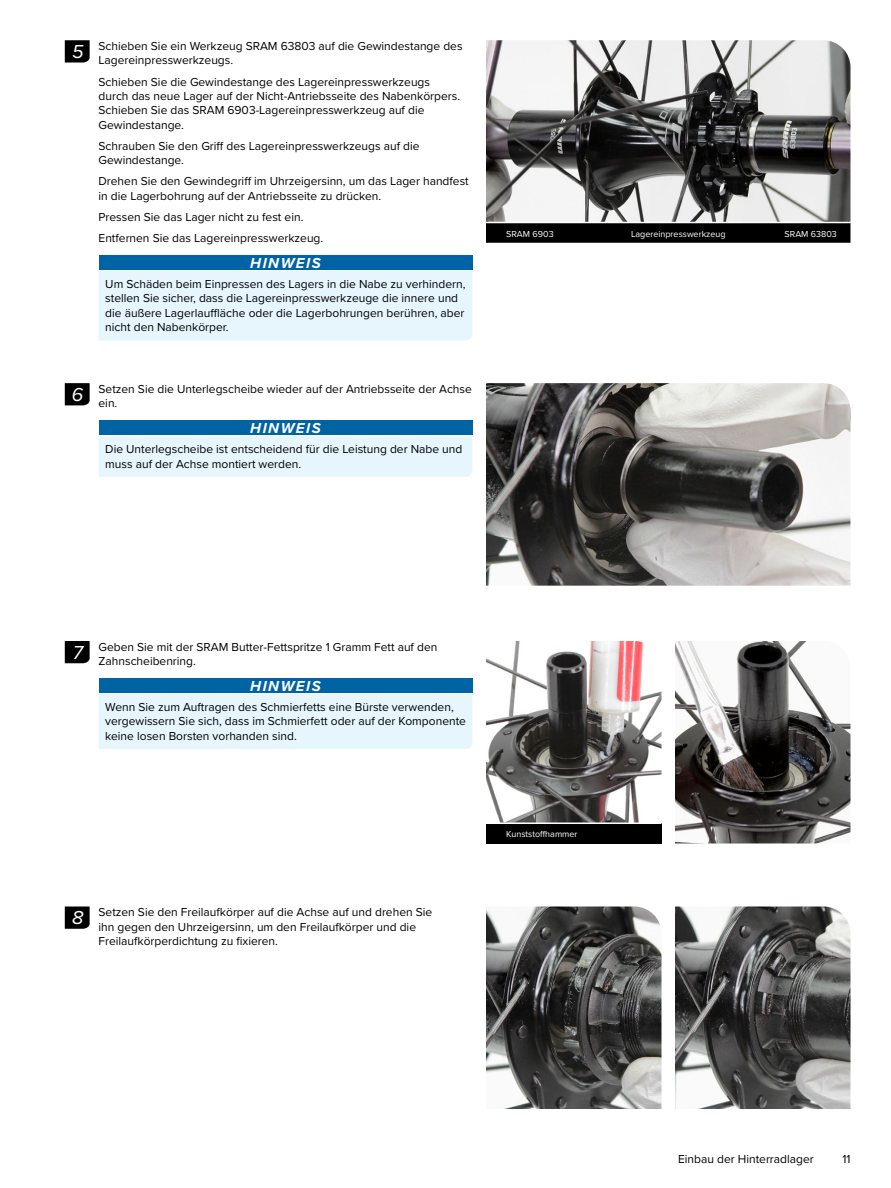
<style>
.page{position:relative;width:891px;height:1188px;background:#fff}
.page>*{position:absolute;margin:0;border:0;box-sizing:border-box;transform-origin:0 0}
.t1{font:italic 19.5px "Proxima Nova";color:#fff}
.Signal_Word_left_indent-_NOTICE{font:italic 700 15px "Proxima Nova";letter-spacing:.1em;color:#fff}
.Normal_Text_-_Right_Indent_3_5{font:12px/14.4px "Proxima Nova";color:#000}
.Signal_Word_Text_-_NOTICE_Blue_Shaded_In{font:12px/14.4px "Proxima Nova";color:#000}
.Picture_Caption_left{font:9px "Proxima Nova";color:#fff}
</style>
<div class="page">
<div style="left:99px;top:255px;width:373px;height:15px;background:#0063a4"></div>
<div style="left:99px;top:271px;width:373px;height:69px;background:#e7f6fd"></div>
<div style="left:99px;top:420px;width:373px;height:15px;background:#0063a4"></div>
<div style="left:99px;top:436px;width:373px;height:41px;background:#e7f6fd"></div>
<div style="left:99px;top:678px;width:373px;height:15px;background:#0063a4"></div>
<div style="left:99px;top:694px;width:373px;height:55px;background:#e7f6fd"></div>
<svg style="left:65px;top:40px;width:25px;height:23px"></svg>
<svg style="left:486px;top:223px;width:364px;height:20px;background:#060606"></svg>
<img style="left:486px;top:40px;width:364px;height:182px">
<svg style="left:65px;top:383px;width:25px;height:22px"></svg>
<img style="left:486px;top:383px;width:364px;height:203px">
<svg style="left:65px;top:641px;width:25px;height:22px"></svg>
<div style="left:486px;top:823px;width:176px;height:21px;background:#000"></div>
<hr style="left:486px;top:823px;width:176px;height:1px;background:#fff">
<img style="left:486px;top:641px;width:176px;height:182px">
<img style="left:675px;top:641px;width:175px;height:203px">
<svg style="left:65px;top:907px;width:25px;height:22px"></svg>
<img style="left:486px;top:907px;width:176px;height:202px">
<img style="left:675px;top:907px;width:175px;height:202px">
<p class="t1" style="left:72px;top:37px;width:13px">5</p>
<p class="Normal_Text_-_Right_Indent_3_5" style="left:99px;top:38px;width:366px">Schieben Sie ein Werkzeug SRAM 63803 auf die Gewindestange des<br>Lagereinpresswerkzeugs.</p>
<p class="Normal_Text_-_Right_Indent_3_5" style="left:99px;top:74px;width:363px">Schieben Sie die Gewindestange des Lagereinpresswerkzeugs durch das neue Lager auf der Nicht-Antriebsseite des Nabenkörpers.<br>Schieben Sie das SRAM 6903-Lagereinpresswerkzeug auf die Gewindestange.</p>
<p class="Normal_Text_-_Right_Indent_3_5" style="left:99px;top:138px;width:323px">Schrauben Sie den Griff des Lagereinpresswerkzeugs auf die<br>Gewindestange.</p>
<p class="Normal_Text_-_Right_Indent_3_5" style="left:99px;top:174px;width:372px">Drehen Sie den Gewindegriff im Uhrzeigersinn, um das Lager handfest in die Lagerbohrung auf der Antriebsseite zu drücken.</p>
<p class="Normal_Text_-_Right_Indent_3_5" style="left:99px;top:209px;width:206px">Pressen Sie das Lager nicht zu fest ein.</p>
<p class="Normal_Text_-_Right_Indent_3_5" style="left:99px;top:230px;width:226px">Entfernen Sie das Lagereinpresswerkzeug.</p>
<p class="Signal_Word_left_indent-_NOTICE" style="left:250px;top:251px;width:72px">HINWEIS</p>
<p class="Signal_Word_Text_-_NOTICE_Blue_Shaded_In" style="left:105px;top:276px;width:362px">Um Schäden beim Einpressen des Lagers in die Nabe zu verhindern, stellen Sie sicher, dass die Lagereinpresswerkzeuge die innere und die äußere Lagerlauffläche oder die Lagerbohrungen berühren, aber nicht den Nabenkörper.</p>
<p class="t1" style="left:72px;top:380px;width:13px">6</p>
<p class="Normal_Text_-_Right_Indent_3_5" style="left:99px;top:381px;width:375px">Setzen Sie die Unterlegscheibe wieder auf der Antriebsseite der Achse ein.</p>
<p class="Signal_Word_left_indent-_NOTICE" style="left:250px;top:417px;width:72px">HINWEIS</p>
<p class="Signal_Word_Text_-_NOTICE_Blue_Shaded_In" style="left:105px;top:441px;width:359px">Die Unterlegscheibe ist entscheidend für die Leistung der Nabe und muss auf der Achse montiert werden.</p>
<p class="Picture_Caption_left" style="left:506px;top:227px;width:49px">SRAM 6903</p>
<p class="Picture_Caption_left" style="left:631px;top:227px;width:96px">Lagereinpresswerkzeug</p>
<p class="Picture_Caption_left" style="left:785px;top:227px;width:54px">SRAM 63803</p>
<p class="t1" style="left:73px;top:638px;width:12px">7</p>
<p class="Normal_Text_-_Right_Indent_3_5" style="left:99px;top:639px;width:340px">Geben Sie mit der SRAM Butter-Fettspritze 1 Gramm Fett auf den<br>Zahnscheibenring.</p>
<p class="Signal_Word_left_indent-_NOTICE" style="left:250px;top:674px;width:72px">HINWEIS</p>
<p class="Signal_Word_Text_-_NOTICE_Blue_Shaded_In" style="left:105px;top:699px;width:362px">Wenn Sie zum Auftragen des Schmierfetts eine Bürste verwenden, vergewissern Sie sich, dass im Schmierfett oder auf der Komponente keine losen Borsten vorhanden sind.</p>
<p class="t1" style="left:72px;top:903px;width:13px">8</p>
<p class="Normal_Text_-_Right_Indent_3_5" style="left:99px;top:905px;width:335px">Setzen Sie den Freilaufkörper auf die Achse auf und drehen Sie ihn gegen den Uhrzeigersinn, um den Freilaufkörper und die<br>Freilaufkörperdichtung zu fixieren.</p>
<p class="Picture_Caption_left" style="left:506px;top:828px;width:73px">Kunststoffhammer</p>
<p class="Signal_Word_Text_-_NOTICE_Blue_Shaded_In" style="left:678px;top:1151px;width:137px">Einbau der Hinterradlager</p>
<p class="Signal_Word_Text_-_NOTICE_Blue_Shaded_In" style="left:842px;top:1151px;width:10px">11</p>
</div>
